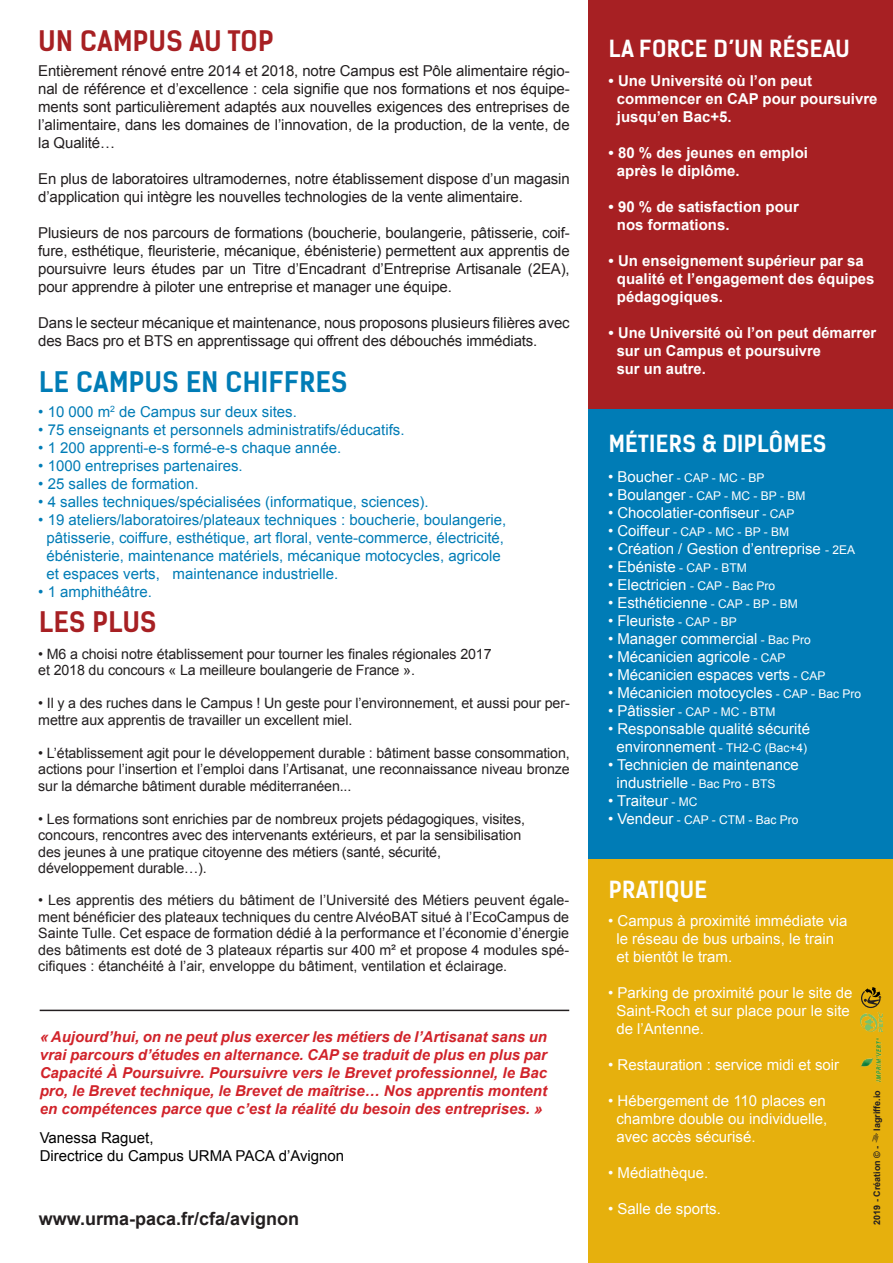
<style>
.page{position:relative;width:893px;height:1263px;background:#fff}
.page>*{position:absolute;margin:0;border:0;box-sizing:border-box;transform-origin:0 0}
.t1{font:700 27px "Kelson Sans";letter-spacing:.015em;color:#a72023}
.t2{font:700 27px "Kelson Sans";letter-spacing:.015em;color:#007cb6}
.t3{font:700 22.5px "Kelson Sans";letter-spacing:.015em;color:#fff}
.t4{font:700 18px "Arial";color:#231f20}
.t5{font:15px/18px "Arial";letter-spacing:-.01em;color:#231f20;text-align:justify}
.t6{font:15px/18px "Arial";color:#fff}
.t7{font:15px/18px "Arial";color:#007cb6}
.t8{font:italic 700 15px/18px "Arial";color:#d1232a;text-align:justify}
.t9{font:700 15px/18px "Arial";color:#fff}
.t10{font:15px/18px "Arial";color:#000}
.t11{font:14.25px/16.5px "Arial";letter-spacing:-.01em;color:#231f20}
.t12{font:12px "Arial";color:#fff}
.t13{font:700 9px "Arial";color:#231f20}
.t14{font:600 9px "Minion Pro";color:#231f20}
.s1{font-size:15px}
.s2{font-size:12px}
</style>
<div class="page">
<div style="left:589px;top:771px;width:304px;height:492px;background:#e6b00d"></div>
<div style="left:589px;top:0;width:304px;height:414px;background:#a72023"></div>
<div style="left:589px;top:410px;width:304px;height:449px;background:#007cb6"></div>
<hr style="left:40px;top:1010px;width:529px;height:1px;background:#231f20">
<img style="left:860px;top:1037px;width:22px;height:45px">
<svg style="left:861px;top:987px;width:20px;height:21px"></svg>
<img style="left:860px;top:1012px;width:22px;height:20px">
<h1 class="t1" style="left:38px;top:24px;width:237px">UN CAMPUS AU TOP</h1>
<p class="t5" style="left:38px;top:62px;width:533px">Entièrement rénové entre 2014 et 2018, notre Campus est Pôle alimentaire régio&shy;nal de référence et d’excellence : cela signifie que nos formations et nos équipe&shy;ments sont particulièrement adaptés aux nouvelles exigences des entreprises de l’alimentaire, dans les domaines de l’innovation, de la production, de la vente, de la Qualité…</p>
<p class="t5" style="left:38px;top:170px;width:533px">En plus de laboratoires ultramodernes, notre établissement dispose d’un magasin d’application qui intègre les nouvelles technologies de la vente alimentaire.</p>
<p class="t5" style="left:38px;top:224px;width:533px">Plusieurs de nos parcours de formations (boucherie, boulangerie, pâtisserie, coif&shy;fure, esthétique, fleuristerie, mécanique, ébénisterie) permettent aux apprentis de poursuivre leurs études par un Titre d’Encadrant d’Entreprise Artisanale (2EA), pour apprendre à piloter une entreprise et manager une équipe.</p>
<p class="t5" style="left:38px;top:314px;width:533px">Dans le secteur mécanique et maintenance, nous proposons plusieurs filières avec des Bacs pro et BTS en apprentissage qui offrent des débouchés immédiats.</p>
<h1 class="t2" style="left:39px;top:365px;width:310px">LE CAMPUS EN CHIFFRES</h1>
<p class="t7" style="left:38px;top:403px;width:260px">• 10 000 m<sup>2</sup> de Campus sur deux sites.</p>
<p class="t7" style="left:38px;top:421px;width:368px">• 75 enseignants et personnels administratifs/éducatifs.</p>
<p class="t7" style="left:38px;top:439px;width:304px">• 1 200 apprenti-e-s formé-e-s chaque année.</p>
<p class="t7" style="left:38px;top:457px;width:206px">• 1000 entreprises partenaires.</p>
<p class="t7" style="left:38px;top:475px;width:162px">• 25 salles de formation.</p>
<p class="t7" style="left:38px;top:493px;width:392px">• 4 salles techniques/spécialisées (informatique, sciences).</p>
<p class="t7" style="left:47px;top:511px;width:461px;text-indent:-8px">• 19 ateliers/laboratoires/plateaux techniques : boucherie, boulangerie, pâtisserie, coiffure, esthétique, art floral, vente-commerce, électricité, ébénisterie, maintenance matériels, mécanique motocycles, agricole et espaces verts, maintenance industrielle.</p>
<p class="t7" style="left:38px;top:583px;width:115px">• 1 amphithéâtre.</p>
<h1 class="t1" style="left:39px;top:606px;width:119px">LES PLUS</h1>
<p class="t11" style="left:38px;top:646px;width:455px">• M6 a choisi notre établissement pour tourner les finales régionales 2017 et 2018 du concours « La meilleure boulangerie de France ».</p>
<p class="t11" style="left:38px;top:695px;width:533px">• Il y a des ruches dans le Campus ! Un geste pour l’environnement, et aussi pour per&shy;mettre aux apprentis de travailler un excellent miel.</p>
<p class="t11" style="left:38px;top:745px;width:533px;text-align:justify">• L’établissement agit pour le développement durable : bâtiment basse consommation, actions pour l’insertion et l’emploi dans l’Artisanat, une reconnaissance niveau bronze sur la démarche bâtiment durable méditerranéen...</p>
<p class="t11" style="left:38px;top:811px;width:488px">• Les formations sont enrichies par de nombreux projets pédagogiques, visites, concours, rencontres avec des intervenants extérieurs, et par la sensibilisation des jeunes à une pratique citoyenne des métiers (santé, sécurité, développement durable…).</p>
<p class="t11" style="left:38px;top:892px;width:532px;text-align:justify">• Les apprentis des métiers du bâtiment de l’Université des Métiers peuvent égale&shy;ment bénéficier des plateaux techniques du centre AlvéoBAT situé à l’EcoCampus de Sainte Tulle. Cet espace de formation dédié à la performance et l’économie d’énergie des bâtiments est doté de 3 plateaux répartis sur 400 m² et propose 4 modules spé&shy;cifiques : étanchéité à l’air, enveloppe du bâtiment, ventilation et éclairage.</p>
<p class="t8" style="left:40px;top:1028px;width:509px">« Aujourd’hui, on ne peut plus exercer les métiers de l’Artisanat sans un vrai parcours d’études en alternance. CAP se traduit de plus en plus par Capacité À Poursuivre. Poursuivre vers le Brevet professionnel, le Bac pro, le Brevet technique, le Brevet de maîtrise… Nos apprentis montent en compétences parce que c’est la réalité du besoin des entreprises. »</p>
<p class="t10" style="left:40px;top:1129px;width:306px">Vanessa Raguet,<br>Directrice du Campus URMA PACA d’Avignon</p>
<p class="t4" style="left:39px;top:1207px;width:262px">www.urma-paca.fr/cfa/avignon</p>
<h2 class="t3" style="left:609px;top:35px;width:242px">LA FORCE D’UN RÉSEAU</h2>
<p class="t9" style="left:617px;top:72px;width:262px;text-indent:-8px">• Une Université où l’on peut commencer en CAP pour poursuivre jusqu’en Bac+5.</p>
<p class="t9" style="left:617px;top:144px;width:193px;text-indent:-8px">• 80 % des jeunes en emploi après le diplôme.</p>
<p class="t9" style="left:617px;top:198px;width:183px;text-indent:-8px">• 90 % de satisfaction pour nos formations.</p>
<p class="t9" style="left:617px;top:252px;width:259px;text-indent:-8px">• Un enseignement supérieur par sa qualité et l’engagement des équipes pédagogiques.</p>
<p class="t9" style="left:617px;top:324px;width:261px;text-indent:-8px">• Une Université où l’on peut démarrer sur un Campus et poursuivre<br>sur un autre.</p>
<h2 class="t3" style="left:609px;top:430px;width:219px">MÉTIERS &amp; DIPLÔMES</h2>
<p class="t12" style="left:608px;top:470px;width:158px"><span class="s1">• Boucher</span> - CAP - MC - BP</p>
<p class="t12" style="left:608px;top:488px;width:199px"><span class="s1">• Boulanger</span> - CAP - MC - BP - BM</p>
<p class="t6" style="left:608px;top:504px;width:188px">• Chocolatier-confiseur <span class="s2">- CAP</span></p>
<p class="t12" style="left:608px;top:524px;width:183px"><span class="s1">• Coiffeur</span> - CAP - MC - BP - BM</p>
<p class="t6" style="left:608px;top:540px;width:249px">• Création / Gestion d’entreprise <span class="s2">- 2EA</span></p>
<p class="t6" style="left:608px;top:558px;width:140px">• Ebéniste <span class="s2">- CAP - BTM</span></p>
<p class="t6" style="left:608px;top:576px;width:169px">• Electricien <span class="s2">- CAP - Bac Pro</span></p>
<p class="t6" style="left:608px;top:594px;width:191px">• Esthéticienne <span class="s2">- CAP - BP - BM</span></p>
<p class="t6" style="left:608px;top:612px;width:130px">• Fleuriste <span class="s2">- CAP - BP</span></p>
<p class="t6" style="left:608px;top:630px;width:204px">• Manager commercial <span class="s2">- Bac Pro</span></p>
<p class="t6" style="left:608px;top:648px;width:179px">• Mécanicien agricole <span class="s2">- CAP</span></p>
<p class="t6" style="left:608px;top:666px;width:219px">• Mécanicien espaces verts <span class="s2">- CAP</span></p>
<p class="t6" style="left:608px;top:684px;width:254px">• Mécanicien motocycles <span class="s2">- CAP - Bac Pro</span></p>
<p class="t12" style="left:608px;top:704px;width:169px"><span class="s1">• Pâtissier</span> - CAP - MC - BTM</p>
<p class="t6" style="left:608px;top:720px;width:204px;text-align:center">• Responsable qualité sécurité environnement <span class="s2">- TH2-C (Bac+4)</span></p>
<p class="t6" style="left:616px;top:756px;width:184px;text-indent:-8px">• Technicien de maintenance industrielle <span class="s2">- Bac Pro - BTS</span></p>
<p class="t6" style="left:608px;top:792px;width:91px">• Traiteur <span class="s2">- MC</span></p>
<p class="t12" style="left:608px;top:812px;width:192px"><span class="s1">• Vendeur</span> - CAP - CTM - Bac Pro</p>
<h2 class="t3" style="left:609px;top:876px;width:100px">PRATIQUE</h2>
<p class="t6" style="left:616px;top:912px;width:233px;text-indent:-8px">• Campus à proximité immédiate via le réseau de bus urbains, le train et bientôt le tram.</p>
<p class="t6" style="left:616px;top:984px;width:238px;text-indent:-8px">• Parking de proximité pour le site de<br>Saint-Roch et sur place pour le site de l’Antenne.</p>
<p class="t6" style="left:608px;top:1056px;width:233px">• Restauration : service midi et soir</p>
<p class="t6" style="left:616px;top:1092px;width:212px;text-align:justify;text-indent:-8px">• Hébergement de 110 places en chambre double ou individuelle, avec accès sécurisé.</p>
<p class="t6" style="left:608px;top:1164px;width:102px">• Médiathèque.</p>
<p class="t6" style="left:608px;top:1200px;width:114px">• Salle de sports.</p>
<p class="t13" style="left:871px;top:1130px;width:42px;rotate:-90deg">lagriffe.io</p>
<p class="t14" style="left:872px;top:1132px;width:8px">/ //</p>
<p class="t13" style="left:871px;top:1225px;width:81px;rotate:-90deg">2019 - Création © -</p>
</div>
